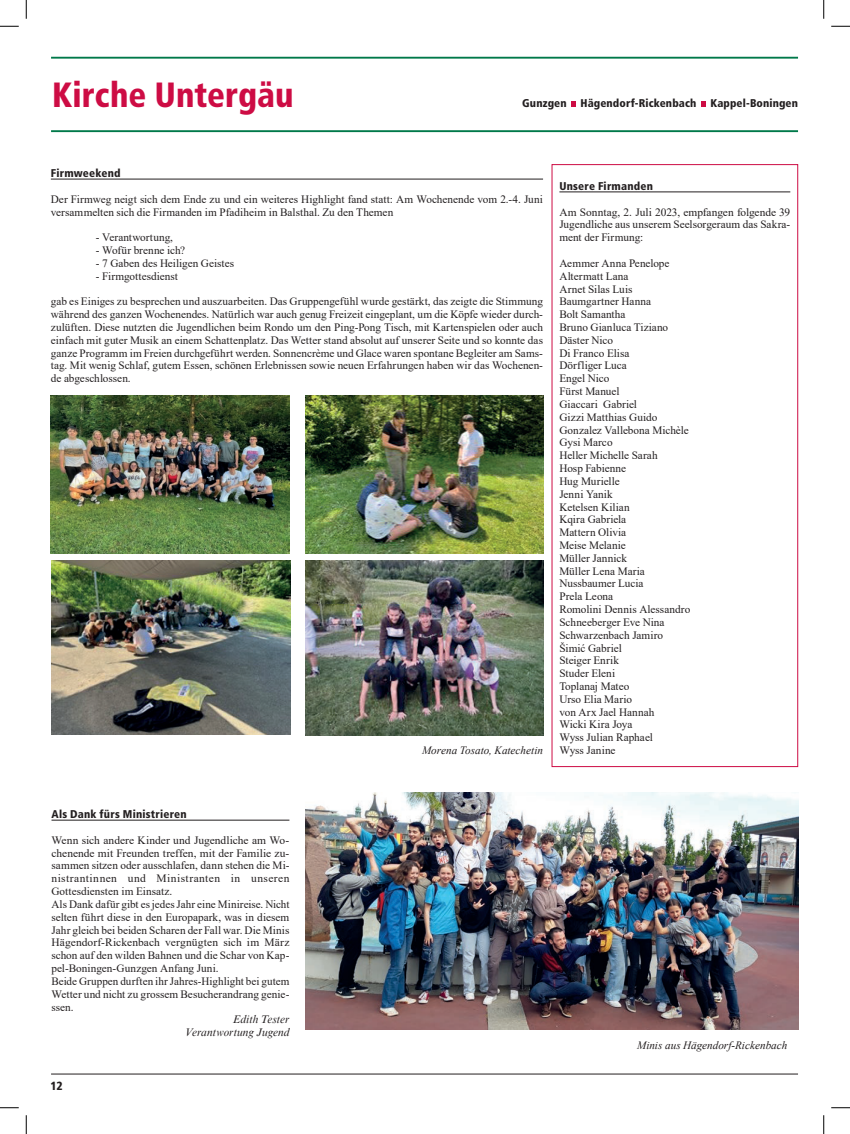
<style>
.page{position:relative;width:850px;height:1134px;background:#fff}
.page>*{position:absolute;margin:0;border:0;box-sizing:border-box;transform-origin:0 0}
.t1{font:900 condensed 35px "Frutiger LT Std";color:#cd0c44;scale:.95 1}
.t2{font:900 condensed 11.88px "Frutiger LT Std";color:#231f20}
.t3{font:11.25px/12.9px "Times New Roman";color:#231f20}
.t4{font:900 condensed 11.25px "Frutiger LT Std";letter-spacing:.015em;color:#231f20}
.t5{font:italic 11.25px "Times New Roman";color:#231f20}
.t6{font:italic 11.25px/12.9px "Times NRMT Pro";color:#231f20;text-align:right}
</style>
<div class="page">
<svg style="left:701px;top:101px;width:5px;height:6px"></svg>
<svg style="left:571px;top:101px;width:5px;height:6px"></svg>
<hr style="left:51px;top:130px;width:747px;height:2px;background:#00794a">
<hr style="left:51px;top:57px;width:747px;height:2px;background:#00794a">
<hr style="left:51px;top:179px;width:492px;height:1px;background:#231f20">
<img style="left:51px;top:395px;width:238px;height:158px">
<img style="left:305px;top:395px;width:239px;height:158px">
<img style="left:51px;top:560px;width:239px;height:174px">
<img style="left:305px;top:560px;width:238px;height:175px">
<hr style="left:559px;top:192px;width:231px;height:1px;background:#231f20">
<div style="left:552px;top:164px;width:246px;height:602px;border:1px solid #cd0c44"></div>
<hr style="left:51px;top:819px;width:238px;height:1px;background:#231f20">
<img style="left:305px;top:792px;width:493px;height:236px">
<hr style="left:51px;top:1073px;width:747px;height:1px;background:#231f20">
<svg style="left:0;top:25px;width:19px;height:2px"></svg>
<svg style="left:831px;top:25px;width:19px;height:2px"></svg>
<svg style="left:0;top:1107px;width:19px;height:1px"></svg>
<svg style="left:831px;top:1107px;width:19px;height:1px"></svg>
<svg style="left:25px;top:0;width:2px;height:19px"></svg>
<svg style="left:25px;top:1115px;width:2px;height:18px"></svg>
<svg style="left:823px;top:0;width:1px;height:19px"></svg>
<svg style="left:823px;top:1115px;width:1px;height:18px"></svg>
<h1 class="t1" style="left:52px;top:74px;width:256px">Kirche Untergäu</h1>
<p class="t4" style="left:522px;top:96px;width:277px">Gunzgen Hägendorf-Rickenbach Kappel-Boningen</p>
<p class="t4" style="left:51px;top:166px;width:71px">Firmweekend</p>
<p class="t3" style="left:51px;top:192px;width:494px">Der Firmweg neigt sich dem Ende zu und ein weiteres Highlight fand statt: Am Wochenende vom 2.-4. Juni versammelten sich die Firmanden im Pfadiheim in Balsthal. Zu den Themen</p>
<p class="t3" style="left:96px;top:231px;width:79px">- Verantwortung,</p>
<p class="t3" style="left:96px;top:243px;width:91px">- Wofür brenne ich?</p>
<p class="t3" style="left:96px;top:256px;width:140px">- 7 Gaben des Heiligen Geistes</p>
<p class="t3" style="left:96px;top:269px;width:84px">- Firmgottesdienst</p>
<p class="t3" style="left:51px;top:295px;width:494px;text-align:justify">gab es Einiges zu besprechen und auszuarbeiten. Das Gruppengefühl wurde gestärkt, das zeigte die Stimmung während des ganzen Wochenendes. Natürlich war auch genug Freizeit eingeplant, um die Köpfe wieder durch&shy;zulüften. Diese nutzten die Jugendlichen beim Rondo um den Ping-Pong Tisch, mit Kartenspielen oder auch einfach mit guter Musik an einem Schattenplatz. Das Wetter stand absolut auf unserer Seite und so konnte das ganze Programm im Freien durchgeführt werden. Sonnencrème und Glace waren spontane Begleiter am Sams&shy;tag. Mit wenig Schlaf, gutem Essen, schönen Erlebnissen sowie neuen Erfahrungen haben wir das Wochenen&shy;de abgeschlossen.</p>
<p class="t5" style="left:422px;top:742px;width:122px">Morena Tosato, Katechetin</p>
<p class="t4" style="left:559px;top:179px;width:95px">Unsere Firmanden</p>
<p class="t3" style="left:559px;top:205px;width:232px;text-align:justify">Am Sonntag, 2. Juli 2023, empfangen folgende 39<br>Jugendliche aus unserem Seelsorgeraum das Sakra&shy;ment der Firmung:</p>
<p class="t3" style="left:559px;top:256px;width:132px">Aemmer Anna Penelope<br>Altermatt Lana<br>Arnet Silas Luis<br>Baumgartner Hanna<br>Bolt Samantha<br>Bruno Gianluca Tiziano<br>Däster Nico<br>Di Franco Elisa<br>Dörfliger Luca<br>Engel Nico<br>Fürst Manuel<br>Giaccari Gabriel<br>Gizzi Matthias Guido<br>Gonzalez Vallebona Michèle<br>Gysi Marco<br>Heller Michelle Sarah<br>Hosp Fabienne<br>Hug Murielle<br>Jenni Yanik<br>Ketelsen Kilian<br>Kqira Gabriela<br>Mattern Olivia<br>Meise Melanie<br>Müller Jannick<br>Müller Lena Maria<br>Nussbaumer Lucia<br>Prela Leona<br>Romolini Dennis Alessandro<br>Schneeberger Eve Nina<br>Schwarzenbach Jamiro<br>Šimić Gabriel<br>Steiger Enrik<br>Studer Eleni<br>Toplanaj Mateo<br>Urso Elia Mario<br>von Arx Jael Hannah<br>Wicki Kira Joya<br>Wyss Julian Raphael<br>Wyss Janine</p>
<p class="t4" style="left:51px;top:807px;width:137px">Als Dank fürs Ministrieren</p>
<p class="t3" style="left:51px;top:833px;width:239px">Wenn sich andere Kinder und Jugendliche am Wo&shy;chenende mit Freunden treffen, mit der Familie zu&shy;sammen sitzen oder ausschlafen, dann stehen die Mi&shy;nistrantinnen und Ministranten in unseren Gottesdiensten im Einsatz.<br>Als Dank dafür gibt es jedes Jahr eine Minireise. Nicht selten führt diese in den Europapark, was in diesem Jahr gleich bei beiden Scharen der Fall war. Die Minis Hägendorf-Rickenbach vergnügten sich im März schon auf den wilden Bahnen und die Schar von Kap&shy;pel-Boningen-Gunzgen Anfang Juni.<br>Beide Gruppen durften ihr Jahres-Highlight bei gutem Wetter und nicht zu grossem Besucherandrang genie&shy;ssen.</p>
<p class="t6" style="left:185px;top:1013px;width:106px">Edith Tester<br>Verantwortung Jugend</p>
<p class="t2" style="left:51px;top:1078px;width:14px">12</p>
<p class="t2" style="left:51px;top:1078px;width:8px">2</p>
<p class="t5" style="left:637px;top:1037px;width:152px">Minis aus Hägendorf-Rickenbach</p>
</div>
